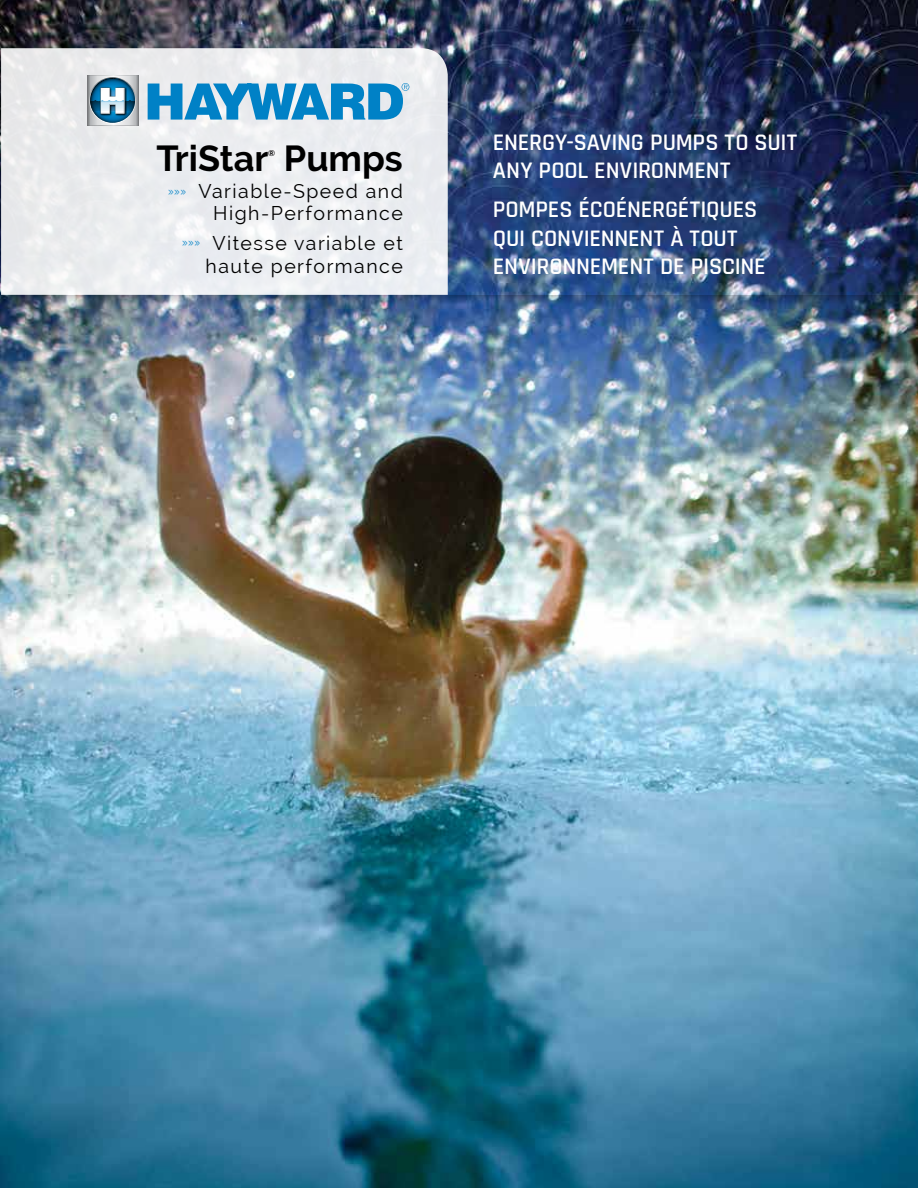
<style>
.page{position:relative;width:918px;height:1188px;background:#fff}
.page>*{position:absolute;margin:0;border:0;box-sizing:border-box;transform-origin:0 0}
.t1{font:700 36px "Raleway";color:#000}
.t2{font:600 24px/28.5px "Rajdhani";letter-spacing:-.005em;color:#fff}
.t3{font:19.5px/22.5px "Raleway";letter-spacing:.075em;color:#000;text-align:right}
.t4{font:700 8.4px "Raleway";color:#000}
.s1{font-family:"Rajdhani";font-size:15px;color:#0081c6}
</style>
<div class="page">
<img style="left:1px;top:0;width:917px;height:1188px">
<svg style="left:1px;top:48px;width:447px;height:247px;fill:#ebedf0"></svg>
<img style="left:1px;top:295px;width:917px;height:10px">
<img style="left:76px;top:63px;width:75px;height:69px">
<svg style="left:87px;top:75px;width:51px;height:1px"></svg>
<svg style="left:90px;top:78px;width:45px;height:45px"></svg>
<svg style="left:87px;top:88px;width:51px;height:38px"></svg>
<svg style="left:148px;top:83px;width:261px;height:37px;background:#52a6d4"></svg>
<h1 class="t1" style="left:157px;top:138px;width:248px">TriStar Pumps</h1>
<p class="t4" style="left:268px;top:148px;width:9px">®</p>
<p class="t3" style="left:168px;top:180px;width:237px"><span class="s1">»»»</span> Variable-Speed and<br>High-Performance</p>
<p class="t3" style="left:182px;top:231px;width:223px;line-height:23.1px"><span class="s1">»»»</span> Vitesse variable et haute performance</p>
<p class="t2" style="left:493px;top:129px;width:306px">ENERGY-SAVING PUMPS TO SUIT<br>ANY POOL ENVIRONMENT</p>
<p class="t2" style="left:493px;top:196px;width:274px">POMPES ÉCOÉNERGÉTIQUES<br>QUI CONVIENNENT À TOUT<br>ENVIRONNEMENT DE PISCINE</p>
</div>
